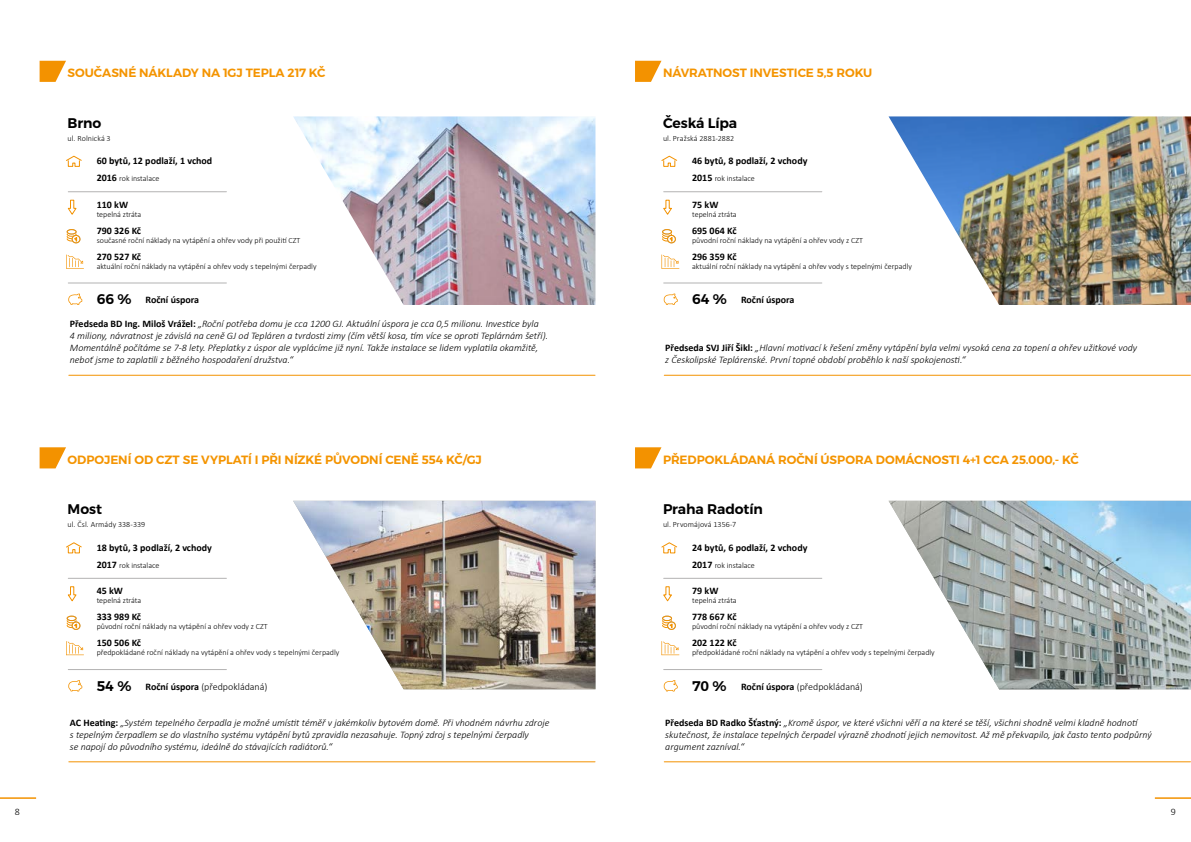
<style>
.page{position:relative;width:1191px;height:842px;background:#fff}
.page>*{position:absolute;margin:0;border:0;box-sizing:border-box;transform-origin:0 0}
.t1{font:600 14px "Montserrat";letter-spacing:-.01em;color:#000}
.t2{font:600 12px "Montserrat";letter-spacing:-.01em;color:#f49400}
.t3{font:italic 300 10px/12px "Calibri";color:#000}
.t4{font:700 10px "Calibri";color:#000}
.t5{font:300 10px "Calibri";color:#000}
.t6{font:300 8px "Calibri";color:#000}
.s1{font-weight:700;font-size:10px}
.s2{font-family:"Montserrat";font-weight:600;font-size:14px}
.s3{font-weight:700;font-style:normal}
.s4{font-weight:700}
</style>
<div class="page">
<hr style="left:0;top:797px;width:36px;height:2px;background:#f39200">
<hr style="left:1154px;top:797px;width:37px;height:2px;background:#f39200">
<hr style="left:68px;top:578px;width:158px;height:1px;background:#b3b2b2">
<hr style="left:69px;top:761px;width:526px;height:1px;background:#f39200">
<svg style="left:66px;top:542px;width:16px;height:12px"></svg>
<img style="left:293px;top:501px;width:302px;height:188px">
<svg style="left:67px;top:586px;width:10px;height:16px"></svg>
<div style="left:67px;top:616px;width:10px;height:5px;border:1px solid #f39200;border-radius:50%"></div>
<svg style="left:66px;top:620px;width:15px;height:10px"></svg>
<svg style="left:68px;top:680px;width:14px;height:11px"></svg>
<img style="left:293px;top:116px;width:302px;height:189px">
<svg style="left:40px;top:447px;width:26px;height:21px"></svg>
<svg style="left:66px;top:641px;width:18px;height:14px"></svg>
<hr style="left:68px;top:669px;width:158px;height:1px;background:#b3b2b2">
<img style="left:888px;top:501px;width:303px;height:188px">
<img style="left:888px;top:116px;width:303px;height:189px">
<hr style="left:68px;top:191px;width:158px;height:1px;background:#b3b2b2">
<hr style="left:69px;top:375px;width:526px;height:1px;background:#f39200">
<svg style="left:66px;top:155px;width:16px;height:12px"></svg>
<svg style="left:67px;top:199px;width:10px;height:16px"></svg>
<div style="left:67px;top:229px;width:10px;height:5px;border:1px solid #f39200;border-radius:50%"></div>
<svg style="left:66px;top:230px;width:15px;height:13px"></svg>
<svg style="left:68px;top:293px;width:14px;height:12px"></svg>
<svg style="left:40px;top:61px;width:26px;height:21px"></svg>
<svg style="left:66px;top:255px;width:18px;height:14px"></svg>
<hr style="left:68px;top:283px;width:158px;height:1px;background:#b3b2b2">
<hr style="left:663px;top:578px;width:159px;height:1px;background:#b3b2b2">
<hr style="left:664px;top:761px;width:526px;height:1px;background:#f39200">
<svg style="left:661px;top:542px;width:17px;height:12px"></svg>
<svg style="left:663px;top:586px;width:9px;height:16px"></svg>
<div style="left:662px;top:616px;width:10px;height:5px;border:1px solid #f39200;border-radius:50%"></div>
<svg style="left:662px;top:620px;width:14px;height:10px"></svg>
<svg style="left:664px;top:680px;width:13px;height:11px"></svg>
<svg style="left:635px;top:447px;width:26px;height:21px"></svg>
<svg style="left:661px;top:641px;width:18px;height:14px"></svg>
<hr style="left:663px;top:669px;width:159px;height:1px;background:#b3b2b2">
<hr style="left:663px;top:191px;width:159px;height:1px;background:#b3b2b2">
<hr style="left:664px;top:375px;width:526px;height:1px;background:#f39200">
<svg style="left:661px;top:155px;width:17px;height:12px"></svg>
<svg style="left:663px;top:199px;width:9px;height:16px"></svg>
<div style="left:662px;top:229px;width:10px;height:5px;border:1px solid #f39200;border-radius:50%"></div>
<svg style="left:662px;top:230px;width:14px;height:13px"></svg>
<svg style="left:664px;top:293px;width:13px;height:12px"></svg>
<svg style="left:635px;top:61px;width:26px;height:21px"></svg>
<svg style="left:661px;top:255px;width:18px;height:14px"></svg>
<hr style="left:663px;top:283px;width:159px;height:1px;background:#b3b2b2">
<p class="t2" style="left:68px;top:66px;width:259px">SOUČASNÉ NÁKLADY NA 1GJ TEPLA 217 KČ</p>
<p class="t2" style="left:663px;top:66px;width:211px">NÁVRATNOST INVESTICE 5,5 ROKU</p>
<h1 class="t1" style="left:68px;top:114px;width:35px">Brno</h1>
<p class="t6" style="left:68px;top:133px;width:45px">ul. Rolnická 3</p>
<h1 class="t1" style="left:663px;top:114px;width:76px">Česká Lípa</h1>
<p class="t6" style="left:663px;top:133px;width:73px">ul. Pražská 2881-2882</p>
<p class="t4" style="left:97px;top:154px;width:117px">60 bytů, 12 podlaží, 1 vchod</p>
<p class="t6" style="left:97px;top:174px;width:64px"><span class="s1">2016</span> rok instalace</p>
<p class="t4" style="left:692px;top:154px;width:117px">46 bytů, 8 podlaží, 2 vchody</p>
<p class="t6" style="left:692px;top:174px;width:64px"><span class="s1">2015</span> rok instalace</p>
<p class="t4" style="left:97px;top:197px;width:33px">110 kW</p>
<p class="t6" style="left:97px;top:209px;width:46px">tepelná ztráta</p>
<p class="t4" style="left:97px;top:223px;width:46px">790 326 Kč</p>
<p class="t6" style="left:97px;top:235px;width:205px">současné roční náklady na vytápění a ohřev vody při použití CZT</p>
<p class="t4" style="left:97px;top:249px;width:46px">270 527 Kč</p>
<p class="t6" style="left:97px;top:261px;width:221px">aktuální roční náklady na vytápění a ohřev vody s tepelnými čerpadly</p>
<p class="t4" style="left:692px;top:197px;width:28px">75 kW</p>
<p class="t6" style="left:692px;top:209px;width:46px">tepelná ztráta</p>
<p class="t4" style="left:692px;top:223px;width:46px">695 064 Kč</p>
<p class="t6" style="left:692px;top:235px;width:172px">původní roční náklady na vytápění a ohřev vody z CZT</p>
<p class="t4" style="left:692px;top:249px;width:46px">296 359 Kč</p>
<p class="t6" style="left:692px;top:261px;width:221px">aktuální roční náklady na vytápění a ohřev vody s tepelnými čerpadly</p>
<p class="t4" style="left:97px;top:293px;width:104px"><span class="s2">66 %</span> Roční úspora</p>
<p class="t4" style="left:692px;top:293px;width:104px"><span class="s2">64 %</span> Roční úspora</p>
<p class="t3" style="left:70px;top:318px;width:480px"><span class="s3">Předseda BD Ing. Miloš Vrážel:</span> „Roční potřeba domu je cca 1200 GJ. Aktuální úspora je cca 0,5 milionu. Investice byla<br>4 miliony, návratnost je závislá na ceně GJ od Tepláren a tvrdosti zimy (čím větší kosa, tím více se oproti Teplárnám šetří).<br>Momentálně počítáme se 7-8 lety. Přeplatky z úspor ale vyplácíme již nyní. Takže instalace se lidem vyplatila okamžitě, neboť jsme to zaplatili z běžného hospodaření družstva.“</p>
<p class="t3" style="left:665px;top:342px;width:473px"><span class="s3">Předseda SVJ Jiří Šikl:</span> „Hlavní motivací k řešení změny vytápění byla velmi vysoká cena za topení a ohřev užitkové vody z Českolipské Teplárenské. První topné období proběhlo k naší spokojenosti.“</p>
<p class="t2" style="left:68px;top:452px;width:416px">ODPOJENÍ OD CZT SE VYPLATÍ I PŘI NÍZKÉ PŮVODNÍ CENĚ 554 KČ/GJ</p>
<p class="t2" style="left:663px;top:452px;width:417px">PŘEDPOKLÁDANÁ ROČNÍ ÚSPORA DOMÁCNOSTI 4+1 CCA 25.000,- KČ</p>
<h1 class="t1" style="left:68px;top:501px;width:36px">Most</h1>
<p class="t6" style="left:68px;top:520px;width:79px">ul. Čsl. Armády 338-339</p>
<h1 class="t1" style="left:663px;top:501px;width:101px">Praha Radotín</h1>
<p class="t6" style="left:663px;top:520px;width:75px">ul. Prvomájová 1356-7</p>
<p class="t4" style="left:97px;top:541px;width:117px">18 bytů, 3 podlaží, 2 vchody</p>
<p class="t6" style="left:97px;top:560px;width:64px"><span class="s1">2017</span> rok instalace</p>
<p class="t4" style="left:692px;top:541px;width:117px">24 bytů, 6 podlaží, 2 vchody</p>
<p class="t6" style="left:692px;top:560px;width:64px"><span class="s1">2017</span> rok instalace</p>
<p class="t4" style="left:97px;top:584px;width:28px">45 kW</p>
<p class="t6" style="left:97px;top:596px;width:46px">tepelná ztráta</p>
<p class="t4" style="left:97px;top:610px;width:46px">333 989 Kč</p>
<p class="t6" style="left:97px;top:622px;width:172px">původní roční náklady na vytápění a ohřev vody z CZT</p>
<p class="t4" style="left:97px;top:636px;width:46px">150 506 Kč</p>
<p class="t6" style="left:97px;top:648px;width:244px">předpokládané roční náklady na vytápění a ohřev vody s tepelnými čerpadly</p>
<p class="t4" style="left:692px;top:584px;width:28px">79 kW</p>
<p class="t6" style="left:692px;top:596px;width:46px">tepelná ztráta</p>
<p class="t4" style="left:692px;top:610px;width:46px">778 667 Kč</p>
<p class="t6" style="left:692px;top:622px;width:172px">původní roční náklady na vytápění a ohřev vody z CZT</p>
<p class="t4" style="left:692px;top:636px;width:46px">202 122 Kč</p>
<p class="t6" style="left:692px;top:648px;width:244px">předpokládané roční náklady na vytápění a ohřev vody s tepelnými čerpadly</p>
<p class="t5" style="left:97px;top:680px;width:172px"><span class="s2">54 %</span> <span class="s4">Roční úspora</span> (předpokládaná)</p>
<p class="t5" style="left:692px;top:680px;width:172px"><span class="s2">70 %</span> <span class="s4">Roční úspora</span> (předpokládaná)</p>
<p class="t3" style="left:70px;top:716px;width:481px"><span class="s3">AC Heating:</span> „Systém tepelného čerpadla je možné umístit téměř v jakémkoliv bytovém domě. Při vhodném návrhu zdroje s tepelným čerpadlem se do vlastního systému vytápění bytů zpravidla nezasahuje. Topný zdroj s tepelnými čerpadly<br>se napojí do původního systému, ideálně do stávajících radiátorů.“</p>
<p class="t3" style="left:665px;top:716px;width:488px"><span class="s3">Předseda BD Radko Šťastný:</span> „Kromě úspor, ve které všichni věří a na které se těší, všichni shodně velmi kladně hodnotí skutečnost, že instalace tepelných čerpadel výrazně zhodnotí jejich nemovitost. Až mě překvapilo, jak často tento podpůrný argument zazníval.“</p>
<p class="t5" style="left:15px;top:805px;width:7px">8</p>
<p class="t5" style="left:1171px;top:805px;width:7px">9</p>
</div>
